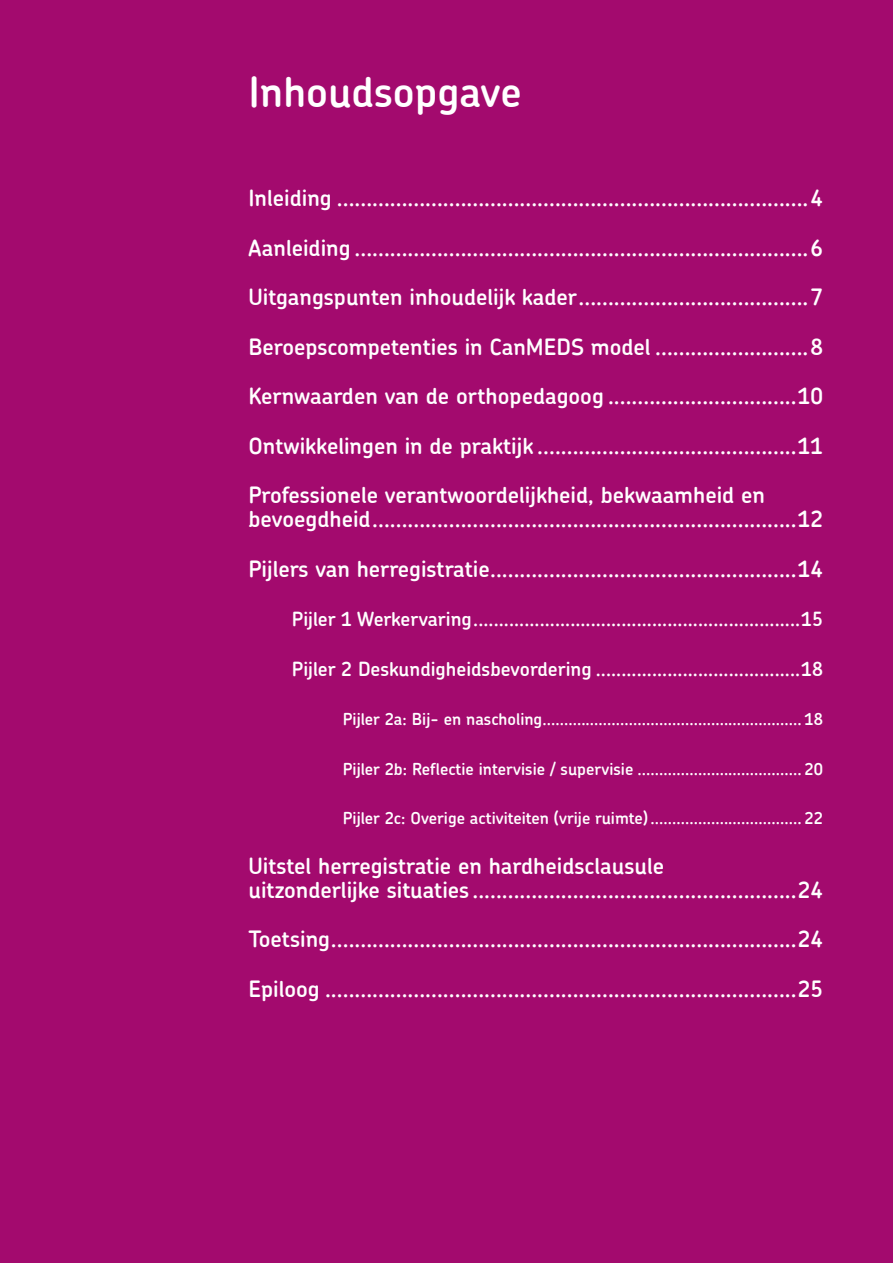
<style>
.page{position:relative;width:893px;height:1263px;background:#a30a6e}
.page>*{position:absolute;margin:0;border:0;box-sizing:border-box;transform-origin:0 0}
.Kop_1{font:600 42px "Chevin";color:#fff}
.Kop_1-2{font:600 22.5px/24px "Chevin";color:#fff}
.Kop_1-3{font:600 19.5px "Chevin";color:#fff}
.Kop_1-4{font:600 16.5px "Chevin";color:#fff}
</style>
<div class="page">
<p class="Kop_1" style="left:248px;top:65px;width:275px">Inhoudsopgave</p>
<p class="Kop_1-2" style="left:248px;top:185px;width:576px">Inleiding ................................................................................4</p>
<p class="Kop_1-2" style="left:248px;top:235px;width:576px">Aanleiding .............................................................................6</p>
<p class="Kop_1-2" style="left:248px;top:285px;width:576px">Uitgangspunten inhoudelijk kader.......................................7</p>
<p class="Kop_1-2" style="left:248px;top:334px;width:576px">Beroepscompetenties in CanMEDS model ..........................8</p>
<p class="Kop_1-2" style="left:248px;top:384px;width:576px">Kernwaarden van de orthopedagoog ................................10</p>
<p class="Kop_1-2" style="left:248px;top:433px;width:576px">Ontwikkelingen in de praktijk ............................................11</p>
<p class="Kop_1-2" style="left:248px;top:483px;width:576px">Professionele verantwoordelijkheid, bekwaamheid en bevoegdheid........................................................................12</p>
<p class="Kop_1-2" style="left:248px;top:556px;width:576px">Pijlers van herregistratie....................................................14</p>
<p class="Kop_1-3" style="left:292px;top:606px;width:532px">Pijler 1 Werkervaring................................................................15</p>
<p class="Kop_1-3" style="left:292px;top:656px;width:532px">Pijler 2 Deskundigheidsbevordering ........................................18</p>
<p class="Kop_1-4" style="left:343px;top:708px;width:482px">Pijler 2a: Bij- en nascholing............................................................ 18</p>
<p class="Kop_1-4" style="left:343px;top:758px;width:482px">Pijler 2b: Reflectie intervisie / supervisie ...................................... 20</p>
<p class="Kop_1-4" style="left:343px;top:807px;width:482px">Pijler 2c: Overige activiteiten (vrije ruimte)................................... 22</p>
<p class="Kop_1-2" style="left:248px;top:853px;width:576px">Uitstel herregistratie en hardheidsclausule<br>uitzonderlijke situaties .......................................................24</p>
<p class="Kop_1-2" style="left:248px;top:927px;width:576px">Toetsing...............................................................................24</p>
<p class="Kop_1-2" style="left:248px;top:976px;width:576px">Epiloog ................................................................................25</p>
</div>
